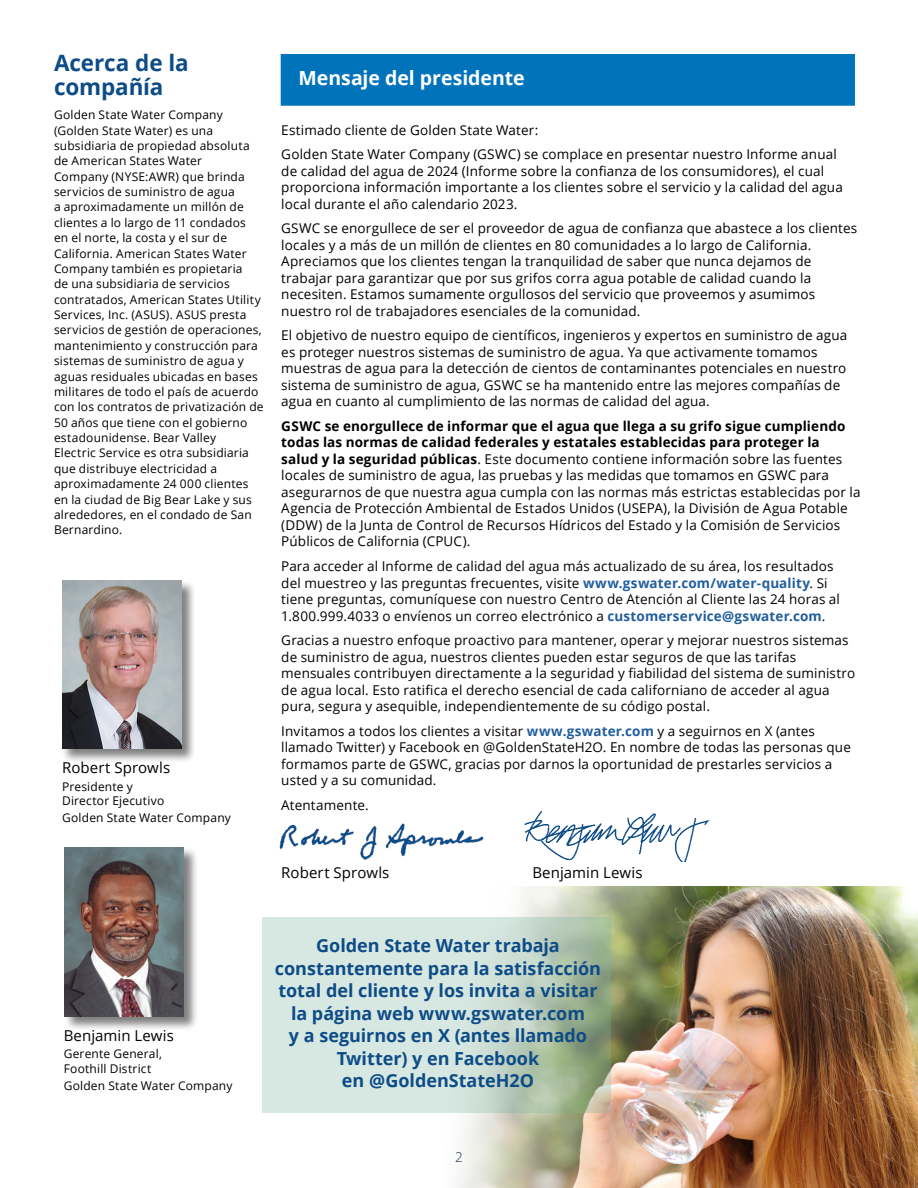
<style>
.page{position:relative;width:918px;height:1188px;background:#fff}
.page>*{position:absolute;margin:0;border:0;box-sizing:border-box;transform-origin:0 0}
.t1{font:700 22.5px/24px "Open Sans";letter-spacing:-.005em;color:#0d4c87}
.t2{font:700 19.5px "Open Sans";color:#fff}
.t3{font:700 18px/22.5px "Open Sans";letter-spacing:-.005em;color:#0d4c87;text-align:center}
.t4{font:15px "Open Sans";letter-spacing:.005em;color:#000}
.t5{font:13.5px/16.5px "Open Sans";letter-spacing:.01em;color:#000}
.t6{font:300 13.5px "Open Sans";color:#1a2d5c}
.t7{font:12px/15.3px "Open Sans";letter-spacing:.015em;color:#000}
.s1{font-weight:700}
.s2{font-weight:700;color:#215e9e}
</style>
<div class="page">
<div style="left:61px;top:579px;width:135px;height:184px;background:#000;opacity:.5"></div>
<img style="left:62px;top:580px;width:120px;height:169px">
<img style="left:444px;top:887px;width:474px;height:301px">
<img style="left:279px;top:823px;width:205px;height:37px">
<div style="left:64px;top:847px;width:134px;height:184px;background:#000;opacity:.5"></div>
<img style="left:65px;top:848px;width:119px;height:169px">
<img style="left:525px;top:811px;width:185px;height:51px">
<div style="left:281px;top:54px;width:574px;height:52px;background:#0073ba;border:2px solid #0073ba"></div>
<svg style="left:262px;top:918px;width:348px;height:195px;background:#c8dace"></svg>
<h1 class="t1" style="left:54px;top:50px;width:136px">Acerca de la compañía</h1>
<p class="t7" style="left:54px;top:107px;width:211px">Golden State Water Company (Golden State Water) es una subsidiaria de propiedad absoluta de American States Water<br>Company (NYSE:AWR) que brinda servicios de suministro de agua<br>a aproximadamente un millón de clientes a lo largo de 11 condados<br>en el norte, la costa y el sur de<br>California. American States Water<br>Company también es propietaria<br>de una subsidiaria de servicios contratados, American States Utility<br>Services, Inc. (ASUS). ASUS presta servicios de gestión de operaciones, mantenimiento y construcción para sistemas de suministro de agua y aguas residuales ubicadas en bases militares de todo el país de acuerdo con los contratos de privatización de<br>50 años que tiene con el gobierno estadounidense. Bear Valley<br>Electric Service es otra subsidiaria que distribuye electricidad a aproximadamente 24 000 clientes en la ciudad de Big Bear Lake y sus alrededores, en el condado de San<br>Bernardino.</p>
<p class="t4" style="left:62px;top:758px;width:110px">Robert Sprowls</p>
<p class="t7" style="left:62px;top:779px;width:104px;line-height:14.4px">Presidente y<br>Director Ejecutivo</p>
<p class="t7" style="left:62px;top:810px;width:170px">Golden State Water Company</p>
<h2 class="t2" style="left:298px;top:64px;width:228px">Mensaje del presidente</h2>
<p class="t5" style="left:281px;top:117px;width:557px;line-height:24.6px">Estimado cliente de Golden State Water:<br>Golden State Water Company (GSWC) se complace en presentar nuestro Informe anual</p>
<p class="t5" style="left:281px;top:162px;width:563px">de calidad del agua de 2024 (Informe sobre la confianza de los consumidores), el cual proporciona información importante a los clientes sobre el servicio y la calidad del agua local durante el año calendario 2023.</p>
<p class="t5" style="left:281px;top:220px;width:578px">GSWC se enorgullece de ser el proveedor de agua de confianza que abastece a los clientes locales y a más de un millón de clientes en 80 comunidades a lo largo de California.<br>Apreciamos que los clientes tengan la tranquilidad de saber que nunca dejamos de trabajar para garantizar que por sus grifos corra agua potable de calidad cuando la necesiten. Estamos sumamente orgullosos del servicio que proveemos y asumimos nuestro rol de trabajadores esenciales de la comunidad.</p>
<p class="t5" style="left:281px;top:327px;width:568px">El objetivo de nuestro equipo de científicos, ingenieros y expertos en suministro de agua es proteger nuestros sistemas de suministro de agua. Ya que activamente tomamos muestras de agua para la detección de cientos de contaminantes potenciales en nuestro sistema de suministro de agua, GSWC se ha mantenido entre las mejores compañías de agua en cuanto al cumplimiento de las normas de calidad del agua.</p>
<p class="t5" style="left:281px;top:418px;width:581px"><span class="s1">GSWC se enorgullece de informar que el agua que llega a su grifo sigue cumpliendo todas las normas de calidad federales y estatales establecidas para proteger la<br>salud y la seguridad públicas</span>. Este documento contiene información sobre las fuentes locales de suministro de agua, las pruebas y las medidas que tomamos en GSWC para asegurarnos de que nuestra agua cumpla con las normas más estrictas establecidas por la Agencia de Protección Ambiental de Estados Unidos (USEPA), la División de Agua Potable (DDW) de la Junta de Control de Recursos Hídricos del Estado y la Comisión de Servicios Públicos de California (CPUC).</p>
<p class="t5" style="left:281px;top:558px;width:560px">Para acceder al Informe de calidad del agua más actualizado de su área, los resultados del muestreo y las preguntas frecuentes, visite <span class="s2">www.gswater.com/water-quality</span>. Si tiene preguntas, comuníquese con nuestro Centro de Atención al Cliente las 24 horas al 1.800.999.4033 o envíenos un correo electrónico a <span class="s2">customerservice@gswater.com</span>.</p>
<p class="t5" style="left:281px;top:632px;width:576px">Gracias a nuestro enfoque proactivo para mantener, operar y mejorar nuestros sistemas de suministro de agua, nuestros clientes pueden estar seguros de que las tarifas mensuales contribuyen directamente a la seguridad y fiabilidad del sistema de suministro de agua local. Esto ratifica el derecho esencial de cada californiano de acceder al agua pura, segura y asequible, independientemente de su código postal.</p>
<p class="t5" style="left:281px;top:722px;width:571px">Invitamos a todos los clientes a visitar <span class="s2">www.gswater.com</span> y a seguirnos en X (antes llamado Twitter) y Facebook en @GoldenStateH2O. En nombre de todas las personas que formamos parte de GSWC, gracias por darnos la oportunidad de prestarles servicios a usted y a su comunidad.</p>
<p class="t5" style="left:281px;top:796px;width:89px">Atentamente.</p>
<p class="t4" style="left:281px;top:862px;width:110px">Robert Sprowls</p>
<p class="t4" style="left:532px;top:862px;width:112px">Benjamin Lewis</p>
<p class="t4" style="left:64px;top:1026px;width:112px">Benjamin Lewis</p>
<p class="t7" style="left:64px;top:1047px;width:100px;line-height:14.4px">Gerente General,<br>Foothill District</p>
<p class="t7" style="left:64px;top:1078px;width:170px">Golden State Water Company</p>
<h3 class="t3" style="left:275px;top:934px;width:328px">Golden State Water trabaja constantemente para la satisfacción total del cliente y los invita a visitar la página web www.gswater.com<br>y a seguirnos en X (antes llamado<br>Twitter) y en Facebook<br>en @GoldenStateH2O</h3>
<p class="t6" style="left:455px;top:1147px;width:9px">2</p>
</div>
